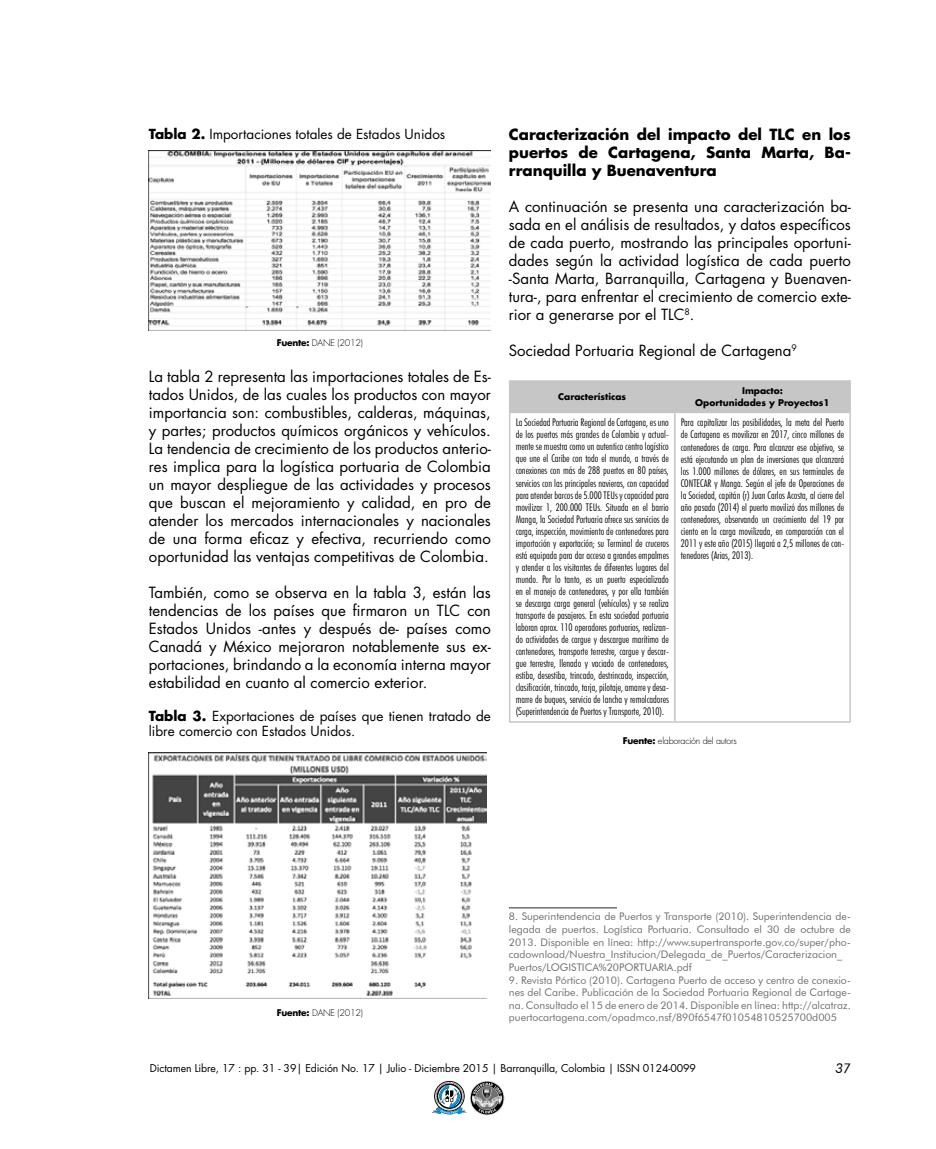
<style>
.page{position:relative;width:936px;height:1149px;background:#fff}
.page>*{position:absolute;margin:0;border:0;box-sizing:border-box;transform-origin:0 0}
.t1{font:15px/18px "Futura Std";color:#000;text-align:justify}
.t2{font:700 15px/18px "Futura Std";color:#000;text-align:justify}
.t3{font:13.5px/15px "Futura Std";color:#000}
.t4{font:italic 13.5px "Futura BT";color:#000}
.t5{font:300 condensed 10.5px/12px "Futura BT";color:#000;text-align:justify}
.t6{font:10.5px/12.6px "Futura BT";color:#706f6f}
.t7{font:10.5px "Futura Std";letter-spacing:-.01em;color:#000}
.t8{font:300 9px "Futura Std";letter-spacing:-.025em;color:#000}
.t9{font:700 9px/12px "Futura Std";color:#000;text-align:center}
.s1{font-weight:700}
</style>
<div class="page">
<svg style="left:432px;top:1080px;width:72px;height:36px"></svg>
<div style="left:510px;top:381px;width:339px;height:30px;background:#c6c6c6"></div>
<hr style="left:509px;top:380px;width:165px;height:1px;background:#c6c6c6">
<hr style="left:509px;top:381px;width:1px;height:30px;background:#c6c6c6">
<hr style="left:674px;top:380px;width:176px;height:1px;background:#c6c6c6">
<hr style="left:674px;top:381px;width:1px;height:30px;background:#c6c6c6">
<hr style="left:849px;top:381px;width:1px;height:30px;background:#c6c6c6">
<hr style="left:509px;top:411px;width:165px;height:2px;background:#c6c6c6">
<hr style="left:509px;top:413px;width:1px;height:308px;background:#c6c6c6">
<hr style="left:674px;top:411px;width:176px;height:2px;background:#c6c6c6">
<hr style="left:674px;top:413px;width:1px;height:308px;background:#c6c6c6">
<hr style="left:849px;top:413px;width:1px;height:308px;background:#c6c6c6">
<hr style="left:509px;top:721px;width:165px;height:1px;background:#c6c6c6">
<hr style="left:674px;top:721px;width:176px;height:1px;background:#c6c6c6">
<hr style="left:509px;top:906px;width:108px;height:2px;background:#706f6f">
<img style="left:149px;top:151px;width:342px;height:180px">
<img style="left:149px;top:752px;width:337px;height:246px">
<p class="t3" style="left:149px;top:126px;width:298px"><span class="s1">Tabla 2.</span> Importaciones totales de Estados Unidos</p>
<p class="t8" style="left:277px;top:337px;width:88px"><span class="s1">Fuente:</span> DANE (2012)</p>
<p class="t1" style="left:149px;top:367px;width:343px">La tabla 2 representa las importaciones totales de Es&shy;tados Unidos, de las cuales los productos con mayor importancia son: combustibles, calderas, máquinas, y partes; productos químicos orgánicos y vehículos.<br>La tendencia de crecimiento de los productos anterio&shy;res implica para la logística portuaria de Colombia un mayor despliegue de las actividades y procesos que buscan el mejoramiento y calidad, en pro de atender los mercados internacionales y nacionales de una forma eficaz y efectiva, recurriendo como oportunidad las ventajas competitivas de Colombia.</p>
<p class="t1" style="left:149px;top:583px;width:343px">También, como se observa en la tabla 3, están las tendencias de los países que firmaron un TLC con Estados Unidos -antes y después de- países como Canadá y México mejoraron notablemente sus ex&shy;portaciones, brindando a la economía interna mayor estabilidad en cuanto al comercio exterior.</p>
<p class="t3" style="left:149px;top:708px;width:343px"><span class="s1">Tabla 3.</span> Exportaciones de países que tienen tratado de libre comercio con Estados Unidos.</p>
<h1 class="t2" style="left:509px;top:125px;width:343px">Caracterización del impacto del TLC en los puertos de Cartagena, Santa Marta, Ba&shy;rranquilla y Buenaventura</h1>
<p class="t1" style="left:509px;top:198px;width:343px">A continuación se presenta una caracterización ba&shy;sada en el análisis de resultados, y datos específicos de cada puerto, mostrando las principales oportuni&shy;dades según la actividad logística de cada puerto -Santa Marta, Barranquilla, Cartagena y Buenaven&shy;tura-, para enfrentar el crecimiento de comercio exte&shy;rior a generarse por el TLC<sup>8</sup>.</p>
<h1 class="t1" style="left:509px;top:342px;width:289px">Sociedad Portuaria Regional de Cartagena<sup>9</sup></h1>
<p class="t9" style="left:558px;top:391px;width:69px">Características</p>
<p class="t9" style="left:695px;top:385px;width:136px">Impacto:<br>Oportunidades y Proyectos1</p>
<p class="t5" style="left:515px;top:416px;width:155px">La Sociedad Portuaria Regional de Cartagena, es uno de los puertos más grandes de Colombia y actual&shy;mente se muestra como un autentico centro logístico que une el Caribe con todo el mundo, a través de conexiones con más de 288 puertos en 80 países, servicios con las principales navieras, con capacidad para atender barcos de 5.000 TEUs y capacidad para movilizar 1, 200.000 TEUs. Situada en el barrio Manga, la Sociedad Portuaria ofrece sus servicios de carga, inspección, movimiento de contenedores para importación y exportación; su Terminal de cruceros está equipada para dar acceso a grandes empalmes y atender a los visitantes de diferentes lugares del mundo. Por lo tanto, es un puerto especializado en el manejo de contenedores, y por ella también se descarga carga general (vehículos) y se realiza transporte de pasajeros. En esta sociedad portuaria laboran aprox. 110 operadores portuarios, realizan&shy;do actividades de cargue y descargue marítimo de contenedores, transporte terrestre, cargue y descar&shy;gue terrestre, llenado y vaciado de contenedores, estiba, desestiba, trincado, destrincado, inspección, clasificación, trincado, tarja, pilotaje, amarre y desa&shy;marre de buques, servicio de lancha y remolcadores (Superintendencia de Puertos y Transporte, 2010).</p>
<p class="t5" style="left:680px;top:416px;width:165px">Para capitalizar las posibilidades, la meta del Puerto de Cartagena es movilizar en 2017, cinco millones de contenedores de carga. Para alcanzar ese objetivo, se está ejecutando un plan de inversiones que alcanzará los 1.000 millones de dólares, en sus terminales de CONTECAR y Manga. Según el jefe de Operaciones de la Sociedad, capitán (r) Juan Carlos Acosta, al cierre del año pasado (2014) el puerto movilizó dos millones de contenedores, observando un crecimiento del 19 por ciento en la carga movilizada, en comparación con el 2011 y este año (2015) llegará a 2,5 millones de con&shy;tenedores (Arias, 2013).</p>
<p class="t8" style="left:623px;top:734px;width:115px"><span class="s1">Fuente:</span> elaboración del autors</p>
<p class="t8" style="left:277px;top:1006px;width:88px"><span class="s1">Fuente:</span> DANE (2012)</p>
<p class="t6" style="left:509px;top:910px;width:343px">8. Superintendencia de Puertos y Transporte (2010). Superintendencia de&shy;legada de puertos. Logística Portuaria. Consultado el 30 de octubre de 2013. Disponible en línea: http://www.supertransporte.gov.co/super/pho&shy;cadownload/Nuestra_Institucion/Delegada_de_Puertos/Caracterizacion_ Puertos/LOGISTICA%20PORTUARIA.pdf</p>
<p class="t6" style="left:509px;top:973px;width:343px;text-align:justify">9. Revista Pórtico (2010). Cartagena Puerto de acceso y centro de conexio&shy;nes del Caribe. Publicación de la Sociedad Portuaria Regional de Cartage&shy;na. Consultado el 15 de enero de 2014. Disponible en línea: http://alcatraz. puertocartagena.com/opadmco.nsf/890f6547f01054810525700d005</p>
<p class="t7" style="left:150px;top:1060px;width:547px">Dictamen Libre, 17 : pp. 31 - 39| Edición No. 17 | Julio - Diciembre 2015 | Barranquilla, Colombia | ISSN 0124-0099</p>
<p class="t4" style="left:835px;top:1059px;width:17px">37</p>
</div>
